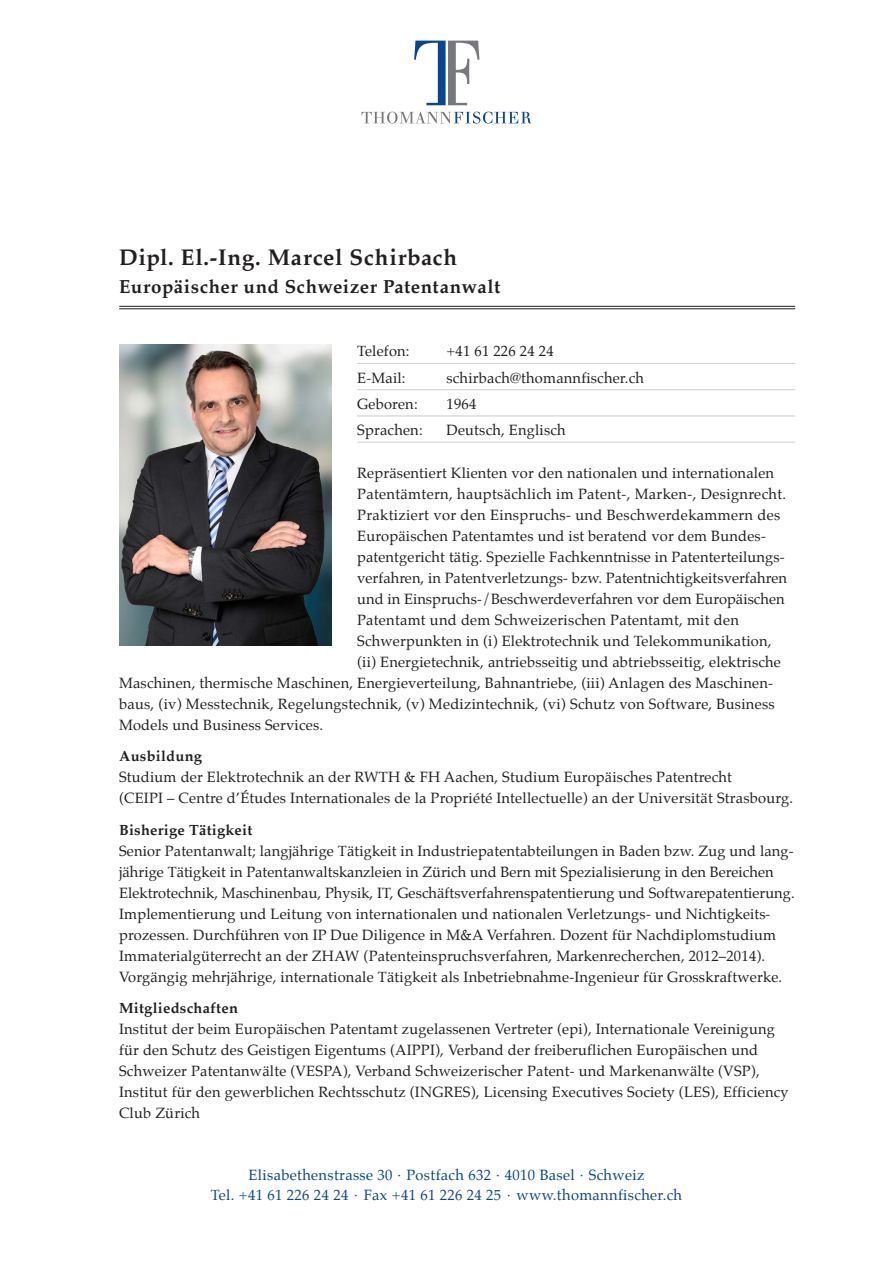
<style>
.page{position:relative;width:893px;height:1263px;background:#fff}
.page>*{position:absolute;margin:0;border:0;box-sizing:border-box;transform-origin:0 0}
.t1{font:700 22.5px "Palatino";letter-spacing:.03em;color:#231f20}
.t2{font:700 18.75px "Palatino";letter-spacing:.03em;color:#231f20}
.t3{font:14.7px/21px "Palatino";letter-spacing:.015em;color:#231f20}
.t4{font:14.7px/19.5px "Palatino";letter-spacing:.025em;color:#074694;text-align:center}
.t5{font:700 14.7px "Palatino";letter-spacing:.02em;color:#231f20}
</style>
<div class="page">
<svg style="left:362px;top:112px;width:169px;height:12px"></svg>
<svg style="left:414px;top:41px;width:65px;height:64px"></svg>
<hr style="left:357px;top:363px;width:438px;height:1px;background:#d1d2d4">
<hr style="left:357px;top:389px;width:438px;height:1px;background:#d1d2d4">
<hr style="left:357px;top:415px;width:438px;height:1px;background:#d1d2d4">
<hr style="left:357px;top:442px;width:438px;height:1px;background:#d1d2d4">
<hr style="left:119px;top:306px;width:676px;height:1px;background:#231f20">
<hr style="left:119px;top:309px;width:676px;height:1px;background:#231f20">
<img style="left:119px;top:344px;width:213px;height:302px">
<h1 class="t1" style="left:119px;top:238px;width:340px">Dipl. El.-Ing. Marcel Schirbach</h1>
<p class="t2" style="left:119px;top:271px;width:383px">Europäischer und Schweizer Patentanwalt</p>
<p class="t3" style="left:357px;top:341px;width:54px">Telefon:</p>
<p class="t3" style="left:446px;top:341px;width:109px">+41 61 226 24 24</p>
<p class="t3" style="left:357px;top:367px;width:50px">E-Mail:</p>
<p class="t3" style="left:446px;top:367px;width:199px">schirbach@thomannfischer.ch</p>
<p class="t3" style="left:357px;top:393px;width:62px">Geboren:</p>
<p class="t3" style="left:446px;top:393px;width:31px">1964</p>
<p class="t3" style="left:357px;top:420px;width:67px">Sprachen:</p>
<p class="t3" style="left:446px;top:420px;width:121px">Deutsch, Englisch</p>
<p class="t3" style="left:357px;top:462px;width:418px">Repräsentiert Klienten vor den nationalen und internationalen</p>
<p class="t3" style="left:357px;top:483px;width:430px">Patentämtern, hauptsächlich im Patent-, Marken-, Designrecht.</p>
<p class="t3" style="left:357px;top:504px;width:425px">Praktiziert vor den Einspruchs- und Beschwerdekammern des</p>
<p class="t3" style="left:357px;top:525px;width:409px">Europäischen Patentamtes und ist beratend vor dem Bundes-</p>
<p class="t3" style="left:357px;top:546px;width:429px">patentgericht tätig. Spezielle Fachkenntnisse in Patenterteilungs-</p>
<p class="t3" style="left:357px;top:567px;width:431px">verfahren, in Patentverletzungs- bzw. Patentnichtigkeitsverfahren</p>
<p class="t3" style="left:357px;top:588px;width:429px">und in Einspruchs-/Beschwerdeverfahren vor dem Europäischen</p>
<p class="t3" style="left:357px;top:609px;width:383px">Patentamt und dem Schweizerischen Patentamt, mit den</p>
<p class="t3" style="left:357px;top:630px;width:416px">Schwerpunkten in (i) Elektrotechnik und Telekommunikation,</p>
<p class="t3" style="left:357px;top:651px;width:425px">(ii) Energietechnik, antriebsseitig und abtriebsseitig, elektrische</p>
<p class="t3" style="left:119px;top:672px;width:655px">Maschinen, thermische Maschinen, Energieverteilung, Bahnantriebe, (iii) Anlagen des Maschinen-</p>
<p class="t3" style="left:119px;top:693px;width:657px">baus, (iv) Messtechnik, Regelungstechnik, (v) Medizintechnik, (vi) Schutz von Software, Business</p>
<p class="t3" style="left:119px;top:714px;width:206px">Models und Business Services.</p>
<p class="t5" style="left:119px;top:744px;width:85px">Ausbildung</p>
<p class="t3" style="left:119px;top:767px;width:676px">Studium der Elektrotechnik an der RWTH &amp; FH Aachen, Studium Europäisches Patentrecht<br>(CEIPI – Centre d’Études Internationales de la Propriété Intellectuelle) an der Universität Strasbourg.</p>
<p class="t5" style="left:119px;top:817px;width:135px">Bisherige Tätigkeit</p>
<p class="t3" style="left:119px;top:840px;width:677px">Senior Patentanwalt; langjährige Tätigkeit in Industriepatentabteilungen in Baden bzw. Zug und lang&shy;jährige Tätigkeit in Patentanwaltskanzleien in Zürich und Bern mit Spezialisierung in den Bereichen Elektrotechnik, Maschinenbau, Physik, IT, Geschäftsverfahrenspatentierung und Softwarepatentierung.<br>Implementierung und Leitung von internationalen und nationalen Verletzungs- und Nichtigkeits&shy;prozessen. Durchführen von IP Due Diligence in M&amp;A Verfahren. Dozent für Nachdiplomstudium Immaterialgüterrecht an der ZHAW (Patenteinspruchsverfahren, Markenrecherchen, 2012–2014).<br>Vorgängig mehrjährige, internationale Tätigkeit als Inbetriebnahme-Ingenieur für Grosskraftwerke.</p>
<p class="t5" style="left:119px;top:996px;width:120px">Mitgliedschaften</p>
<p class="t3" style="left:119px;top:1019px;width:671px">Institut der beim Europäischen Patentamt zugelassenen Vertreter (epi), Internationale Vereinigung für den Schutz des Geistigen Eigentums (AIPPI), Verband der freiberuflichen Europäischen und Schweizer Patentanwälte (VESPA), Verband Schweizerischer Patent- und Markenanwälte (VSP), Institut für den gewerblichen Rechtsschutz (INGRES), Licensing Executives Society (LES), Efficiency Club Zürich</p>
<p class="t4" style="left:211px;top:1165px;width:473px">Elisabethenstrasse 30 · Postfach 632 · 4010 Basel · Schweiz<br>Tel. +41 61 226 24 24 · Fax +41 61 226 24 25 · www.thomannfischer.ch</p>
</div>
